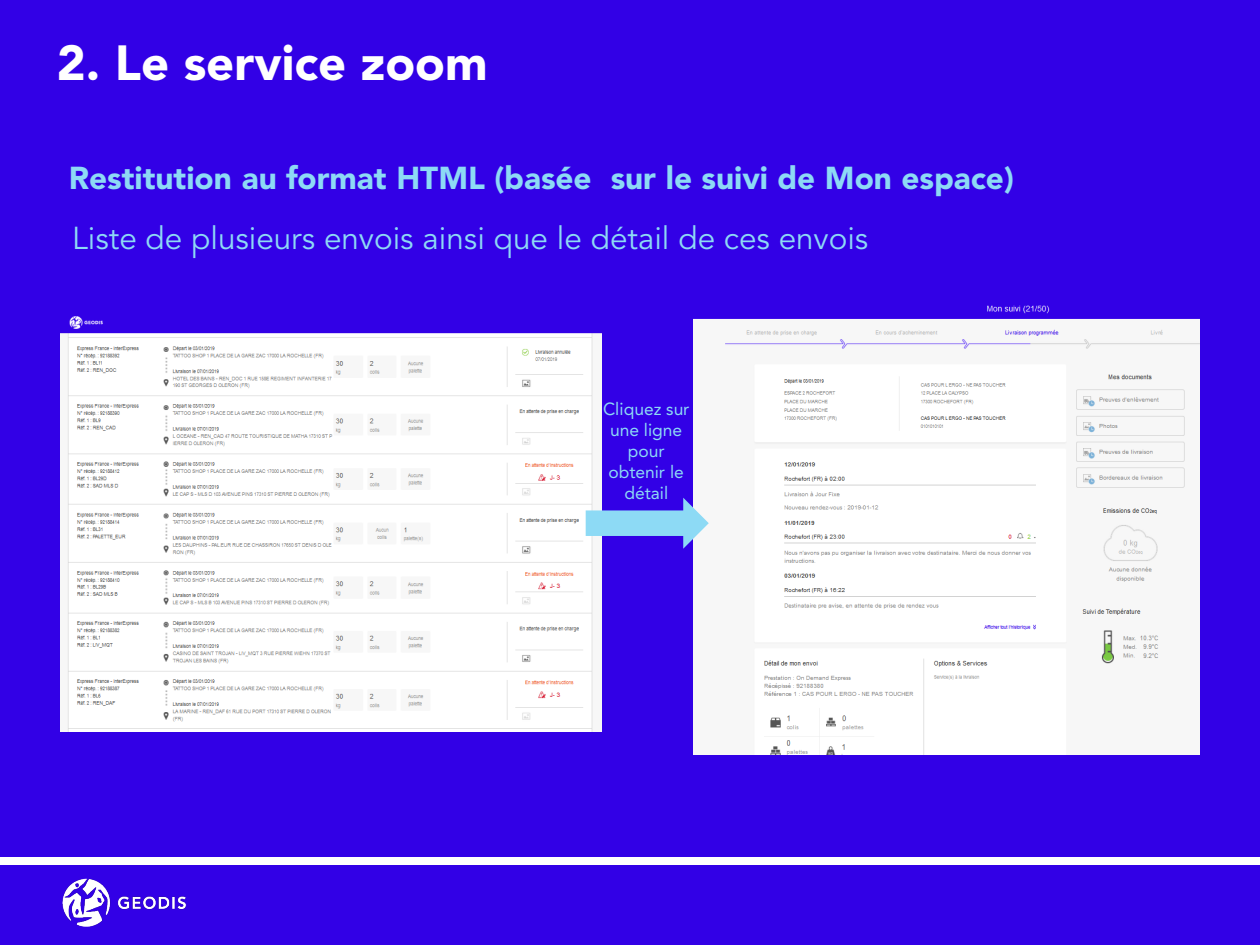
<style>
.page{position:relative;width:1260px;height:945px;background:#3200e6}
.page>*{position:absolute;margin:0;border:0;box-sizing:border-box;transform-origin:0 0}
.t1{font:900 49px "Avenir LT Std";color:#fff}
.t2{font:900 31.5px "Avenir LT Std";color:#8ddaf5}
.t3{font:31.5px "Avenir LT Std";color:#8ddaf5}
.t4{font:17.5px/21px "Avenir LT Std";color:#8ddaf5;text-align:center}
</style>
<div class="page">
<div style="left:0;top:857px;width:1260px;height:7px;background:#fff"></div>
<img style="left:0;top:864px;width:198px;height:63px">
<img style="left:60px;top:316px;width:541px;height:416px">
<img style="left:694px;top:305px;width:505px;height:449px">
<svg style="left:586px;top:498px;width:123px;height:51px"></svg>
<p class="t1" style="left:57px;top:34px;width:432px">2. Le service zoom</p>
<p class="t2" style="left:69px;top:159px;width:947px">Restitution au format HTML (basée sur le suivi de Mon espace)</p>
<p class="t3" style="left:72px;top:220px;width:798px">Liste de plusieurs envois ainsi que le détail de ces envois</p>
<p class="t4" style="left:603px;top:398px;width:88px">Cliquez sur une ligne pour obtenir le détail</p>
</div>
